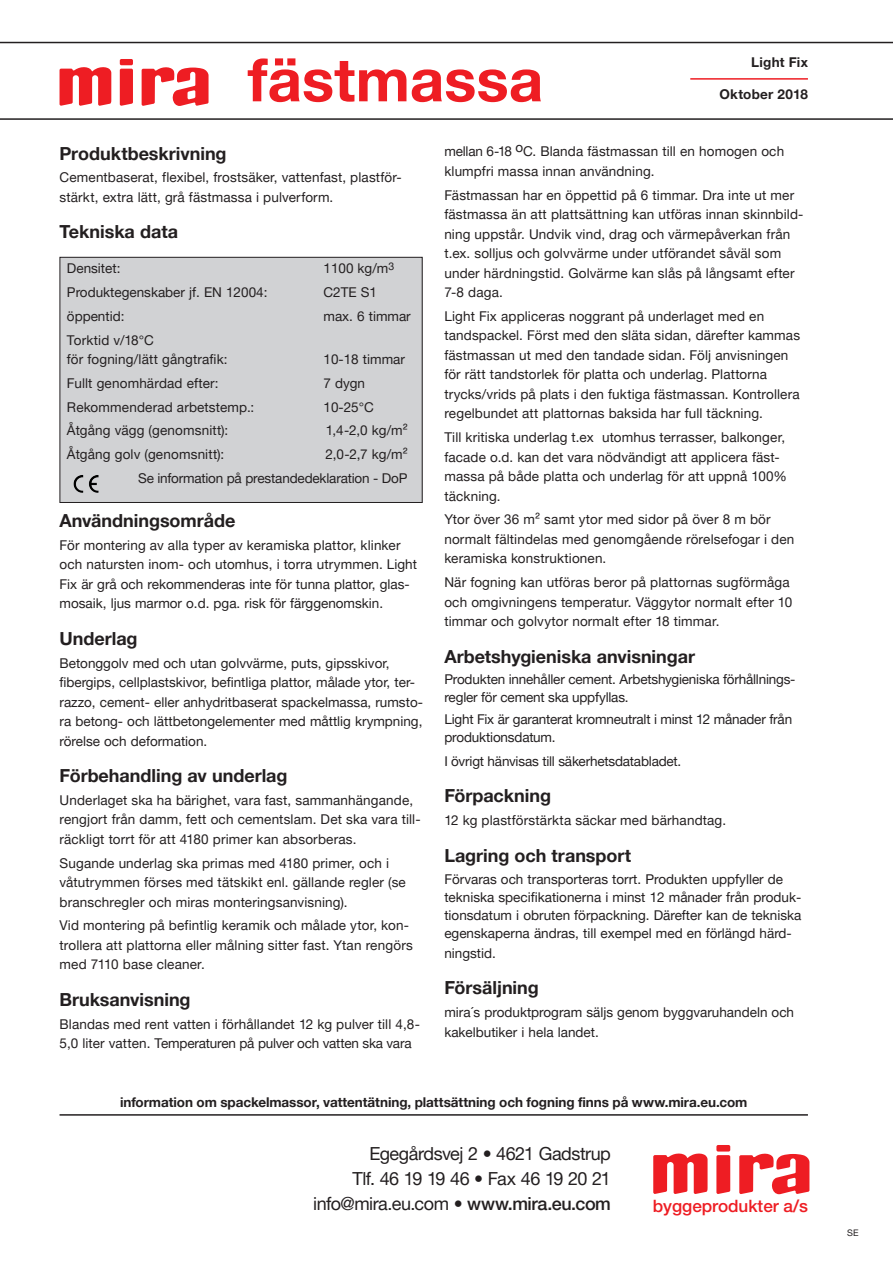
<style>
.page{position:relative;width:893px;height:1263px;background:#fff}
.page>*{position:absolute;margin:0;border:0;box-sizing:border-box;transform-origin:0 0}
.TYPE_OVERSKRIFT{font:700 60px "Helvetica Neue LT Pro";color:#ee1d23}
.BRØD_OVERSKRIFT{font:700 18px "Helvetica Neue LT Pro";color:#231f20}
.t1{font:18px "Helvetica Neue LT Pro";letter-spacing:-.025em;color:#231f20}
.t2{font:500 17.1px "Helvetica Neue LT Pro";color:#ee1d23}
.brød_bs{font:13.5px/19.5px "Helvetica Neue LT Pro";letter-spacing:.01em;color:#231f20}
.BRØD{font:13.5px/18px "Helvetica Neue LT Pro";letter-spacing:-.015em;color:#231f20}
.BRØD_side_1{font:700 13.5px "Helvetica Neue LT Pro";letter-spacing:-.005em;color:#231f20}
.BRØD-2{font:700 13.5px "Helvetica Neue LT Pro";letter-spacing:.02em;color:#231f20}
.BRØD_side_1-2{font:9px "Helvetica Neue LT Pro";color:#231f20}
.s1{font-weight:500}
</style>
<div class="page">
<div style="left:60px;top:257px;width:362px;height:245px;background:#d1d2d4"></div>
<div style="left:60px;top:257px;width:363px;height:246px;border:1px solid #231f20"></div>
<hr style="left:60px;top:1114px;width:748px;height:2px;background:#231f20">
<img style="left:73px;top:475px;width:26px;height:18px">
<svg style="left:716px;top:1155px;width:14px;height:39px"></svg>
<div style="left:716px;top:1145px;width:14px;height:6px;background:#ee1d23;border-radius:2px"></div>
<svg style="left:653px;top:1153px;width:55px;height:41px"></svg>
<svg style="left:739px;top:1153px;width:70px;height:41px"></svg>
<hr style="left:0;top:118px;width:893px;height:2px;background:#231f20">
<hr style="left:0;top:42px;width:893px;height:1px;background:#231f20">
<svg style="left:120px;top:69px;width:13px;height:37px"></svg>
<div style="left:120px;top:59px;width:13px;height:6px;background:#ee1d23;border-radius:2px"></div>
<svg style="left:60px;top:67px;width:52px;height:39px"></svg>
<svg style="left:142px;top:67px;width:67px;height:39px"></svg>
<hr style="left:690px;top:78px;width:118px;height:2px;background:#ee1d23">
<p class="TYPE_OVERSKRIFT" style="left:248px;top:43px;width:297px">fästmassa</p>
<p class="BRØD-2" style="left:751px;top:53px;width:58px">Light Fix</p>
<p class="BRØD-2" style="left:719px;top:86px;width:90px">Oktober 2018</p>
<p class="BRØD_OVERSKRIFT" style="left:60px;top:142px;width:169px">Produktbeskrivning</p>
<p class="brød_bs" style="left:60px;top:167px;width:344px">Cementbaserat, flexibel, frostsäker, vattenfast, plastför&shy;stärkt, extra lätt, grå fästmassa i pulverform.</p>
<p class="BRØD_OVERSKRIFT" style="left:60px;top:221px;width:120px">Tekniska data</p>
<p class="brød_bs" style="left:67px;top:258px;width:55px">Densitet:</p>
<p class="brød_bs" style="left:323px;top:258px;width:72px">1100 kg/m<sup>3</sup></p>
<p class="brød_bs" style="left:67px;top:282px;width:202px">Produktegenskaber jf. EN 12004:</p>
<p class="brød_bs" style="left:323px;top:282px;width:55px">C2TE S1</p>
<p class="brød_bs" style="left:67px;top:306px;width:59px">öppentid:</p>
<p class="brød_bs" style="left:323px;top:306px;width:89px">max. 6 timmar</p>
<p class="brød_bs" style="left:67px;top:330px;width:162px">Torktid v/18°C<br>för fogning/lätt gångtrafik:</p>
<p class="brød_bs" style="left:323px;top:349px;width:83px">10-18 timmar</p>
<p class="brød_bs" style="left:67px;top:373px;width:153px">Fullt genomhärdad efter:</p>
<p class="brød_bs" style="left:323px;top:373px;width:43px">7 dygn</p>
<p class="brød_bs" style="left:67px;top:397px;width:189px">Rekommenderad arbetstemp.:</p>
<p class="brød_bs" style="left:323px;top:397px;width:52px">10-25°C</p>
<p class="brød_bs" style="left:67px;top:420px;width:163px">Åtgång vägg (genomsnitt):</p>
<p class="brød_bs" style="left:326px;top:420px;width:84px">1,4-2,0 kg/m²</p>
<p class="brød_bs" style="left:67px;top:444px;width:159px">Åtgång golv (genomsnitt):</p>
<p class="brød_bs" style="left:325px;top:444px;width:84px">2,0-2,7 kg/m²</p>
<p class="BRØD" style="left:138px;top:469px;width:271px">Se information på prestandedeklaration - DoP</p>
<p class="BRØD_OVERSKRIFT" style="left:60px;top:510px;width:177px">Användningsområde</p>
<p class="brød_bs" style="left:60px;top:535px;width:359px">För montering av alla typer av keramiska plattor, klinker och natursten inom- och utomhus, i torra utrymmen. Light Fix är grå och rekommenderas inte för tunna plattor, glas&shy;mosaik, ljus marmor o.d. pga. risk för färggenomskin.</p>
<p class="BRØD_OVERSKRIFT" style="left:60px;top:627px;width:80px">Underlag</p>
<p class="brød_bs" style="left:60px;top:653px;width:365px">Betonggolv med och utan golvvärme, puts, gipsskivor, fibergips, cellplastskivor, befintliga plattor, målade ytor, ter&shy;razzo, cement- eller anhydritbaserat spackelmassa, rumsto&shy;ra betong- och lättbetongelementer med måttlig krympning, rörelse och deformation.</p>
<p class="BRØD_OVERSKRIFT" style="left:60px;top:765px;width:229px">Förbehandling av underlag</p>
<p class="brød_bs" style="left:60px;top:790px;width:363px">Underlaget ska ha bärighet, vara fast, sammanhängande, rengjort från damm, fett och cementslam. Det ska vara till&shy;räckligt torrt för att 4180 primer kan absorberas.</p>
<p class="brød_bs" style="left:60px;top:853px;width:348px">Sugande underlag ska primas med 4180 primer, och i våtutrymmen förses med tätskikt enl. gällande regler (se branschregler och miras monteringsanvisning).</p>
<p class="brød_bs" style="left:60px;top:915px;width:355px">Vid montering på befintlig keramik och målade ytor, kon&shy;trollera att plattorna eller målning sitter fast. Ytan rengörs med 7110 base cleaner.</p>
<p class="BRØD_OVERSKRIFT" style="left:60px;top:988px;width:133px">Bruksanvisning</p>
<p class="brød_bs" style="left:60px;top:1014px;width:362px">Blandas med rent vatten i förhållandet 12 kg pulver till 4,8-<br>5,0 liter vatten. Temperaturen på pulver och vatten ska vara</p>
<p class="brød_bs" style="left:444px;top:141px;width:341px">mellan 6-18 oC. Blanda fästmassan till en homogen och klumpfri massa innan användning.</p>
<p class="brød_bs" style="left:444px;top:185px;width:361px">Fästmassan har en öppettid på 6 timmar. Dra inte ut mer fästmassa än att plattsättning kan utföras innan skinnbild&shy;ning uppstår. Undvik vind, drag och värmepåverkan från t.ex. solljus och golvvärme under utförandet såväl som under härdningstid. Golvärme kan slås på långsamt efter 7-8 daga.</p>
<p class="brød_bs" style="left:444px;top:306px;width:357px">Light Fix appliceras noggrant på underlaget med en tandspackel. Först med den släta sidan, därefter kammas fästmassan ut med den tandade sidan. Följ anvisningen för rätt tandstorlek för platta och underlag. Plattorna trycks/vrids på plats i den fuktiga fästmassan. Kontrollera regelbundet att plattornas baksida har full täckning.</p>
<p class="brød_bs" style="left:444px;top:427px;width:344px">Till kritiska underlag t.ex utomhus terrasser, balkonger, facade o.d. kan det vara nödvändigt att applicera fäst&shy;massa på både platta och underlag för att uppnå 100% täckning.</p>
<p class="brød_bs" style="left:444px;top:509px;width:351px">Ytor över 36 m² samt ytor med sidor på över 8 m bör normalt fältindelas med genomgående rörelsefogar i den keramiska konstruktionen.</p>
<p class="brød_bs" style="left:444px;top:572px;width:350px">När fogning kan utföras beror på plattornas sugförmåga och omgivningens temperatur. Väggytor normalt efter 10 timmar och golvytor normalt efter 18 timmar.</p>
<p class="BRØD_OVERSKRIFT" style="left:444px;top:645px;width:252px">Arbetshygieniska anvisningar</p>
<p class="BRØD" style="left:444px;top:670px;width:353px">Produkten innehåller cement. Arbetshygieniska förhållnings&shy;regler för cement ska uppfyllas.</p>
<p class="BRØD" style="left:444px;top:710px;width:349px">Light Fix är garanterat kromneutralt i minst 12 månader från produktionsdatum.</p>
<p class="BRØD" style="left:444px;top:752px;width:238px">I övrigt hänvisas till säkerhetsdatabladet.</p>
<p class="BRØD_OVERSKRIFT" style="left:444px;top:785px;width:108px">Förpackning</p>
<p class="brød_bs" style="left:444px;top:810px;width:283px">12 kg plastförstärkta säckar med bärhandtag.</p>
<p class="BRØD_OVERSKRIFT" style="left:444px;top:844px;width:188px">Lagring och transport</p>
<p class="brød_bs" style="left:444px;top:870px;width:359px;line-height:18px">Förvaras och transporteras torrt. Produkten uppfyller de tekniska specifikationerna i minst 12 månader från produk&shy;tionsdatum i obruten förpackning. Därefter kan de tekniska egenskaperna ändras, till exempel med en förlängd härd-</p>
<p class="brød_bs" style="left:444px;top:943px;width:53px">ningstid.</p>
<p class="BRØD_OVERSKRIFT" style="left:444px;top:977px;width:96px">Försäljning</p>
<p class="brød_bs" style="left:444px;top:1002px;width:351px">mira´s produktprogram säljs genom byggvaruhandeln och kakelbutiker i hela landet.</p>
<p class="BRØD_side_1" style="left:120px;top:1094px;width:629px">information om spackelmassor, vattentätning, plattsättning och fogning finns på www.mira.eu.com</p>
<p class="t1" style="left:369px;top:1142px;width:243px">Egegårdsvej 2 • 4621 Gadstrup</p>
<p class="t1" style="left:353px;top:1167px;width:260px">Tlf. 46 19 19 46 • Fax 46 19 20 21</p>
<p class="t1" style="left:313px;top:1193px;width:299px">info@mira.eu.com • <span class="s1">www.mira.eu.com</span></p>
<p class="t2" style="left:653px;top:1195px;width:157px">byggeprodukter a/s</p>
<p class="BRØD_side_1-2" style="left:847px;top:1228px;width:13px">SE</p>
</div>
